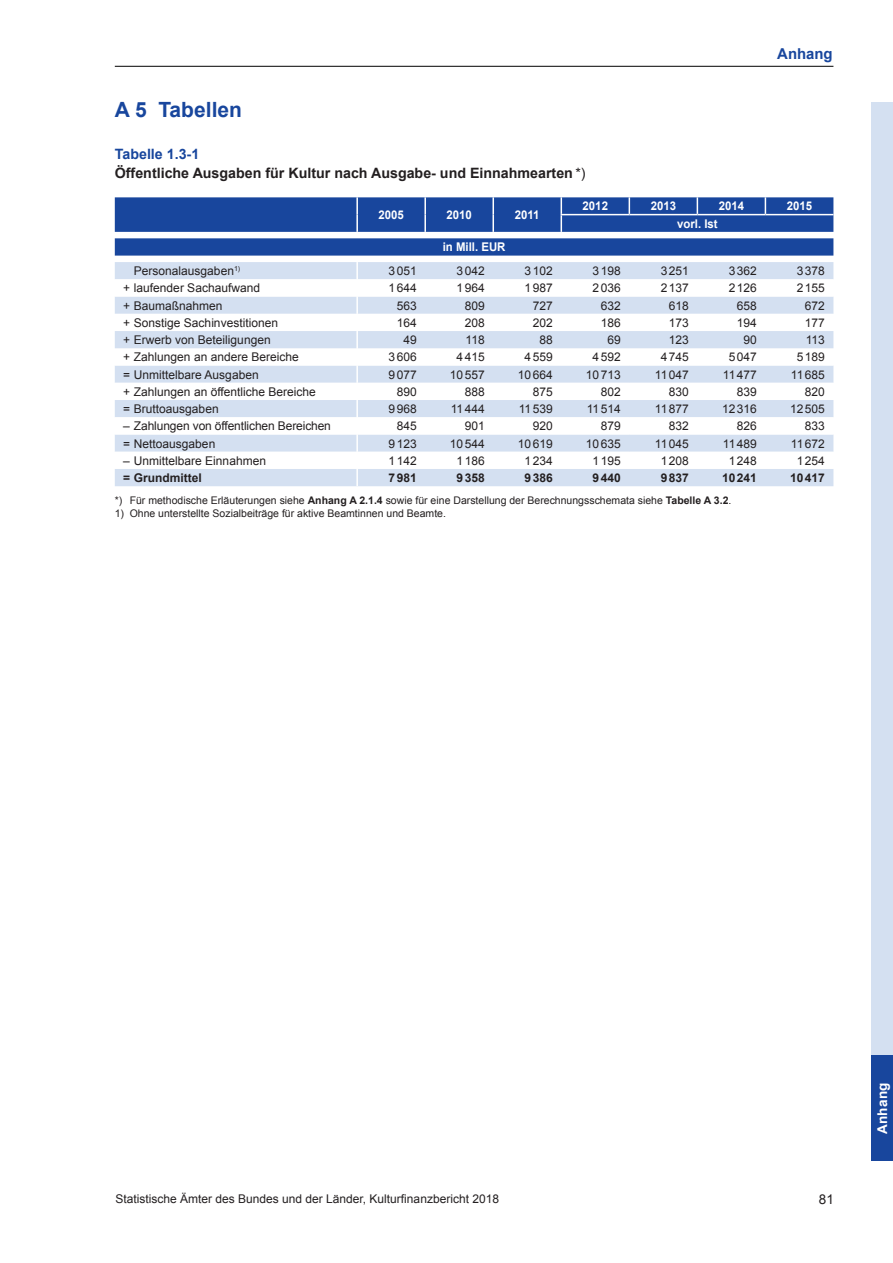
<style>
.page{position:relative;width:893px;height:1263px;background:#fff}
.page>*{position:absolute;margin:0;border:0;box-sizing:border-box;transform-origin:0 0}
.t1{font:700 21px "Arial";color:#18469d}
.t2{font:15px "Arial Bold MT2";color:#18469d}
.t3{font:700 14.25px/18.8px "Arial";color:#231f20}
.t4{font:13.5px "Arial Bold MT2";letter-spacing:.02em;color:#fff}
.t5{font:13.5px "Arial";color:#231f20}
.t6{font:12px "Arial";color:#231f20}
.t7{font:12px "Arial MT2";color:#231f20}
.t8{font:12px "Arial Bold MT2";color:#231f20}
.t9{font:12px "Arial Bold MT2";color:#fff;scale:.95 1}
.t10{font:700 12px "Arial";color:#fff;scale:.95 1}
.t11{font:700 12px "Arial";color:#231f20}
.t12{font:10.5px "Arial";color:#231f20}
.s1{color:#18469d}
.s2{font-weight:400}
.s3{font-weight:700}
</style>
<div class="page">
<hr style="left:115px;top:66px;width:718px;height:1px;background:#000">
<div style="left:872px;top:102px;width:21px;height:1059px;background:#d4e0f1"></div>
<div style="left:872px;top:1055px;width:21px;height:106px;background:#18469d"></div>
<svg style="left:115px;top:262px;width:718px;height:224px"></svg>
<svg style="left:115px;top:197px;width:718px;height:59px;background:#3860aa"></svg>
<p class="t2" style="left:777px;top:44px;width:57px">Anhang</p>
<h3 class="t1" style="left:115px;top:96px;width:129px">A 5 Tabellen</h3>
<p class="t3" style="left:115px;top:146px;width:472px"><span class="s1">Tabelle 1.3-1<br></span>Öffentliche Ausgaben für Kultur nach Ausgabe- und Einnahmearten <span class="s2">*)</span></p>
<p class="t9" style="left:379px;top:207px;width:28px">2005</p>
<p class="t9" style="left:447px;top:207px;width:28px">2010</p>
<p class="t9" style="left:515px;top:207px;width:28px">2011</p>
<p class="t9" style="left:583px;top:198px;width:28px">2012</p>
<p class="t9" style="left:651px;top:198px;width:28px">2013</p>
<p class="t9" style="left:719px;top:198px;width:28px">2014</p>
<p class="t9" style="left:787px;top:198px;width:28px">2015</p>
<p class="t10" style="left:677px;top:215px;width:44px">vorl. Ist</p>
<p class="t10" style="left:443px;top:239px;width:68px">in Mill. EUR</p>
<p class="t6" style="left:134px;top:263px;width:108px">Personalausgaben<sup>1)</sup></p>
<p class="t6" style="left:388px;top:263px;width:30px">3051</p>
<p class="t6" style="left:457px;top:263px;width:30px">3042</p>
<p class="t6" style="left:525px;top:263px;width:30px">3102</p>
<p class="t6" style="left:593px;top:263px;width:30px">3198</p>
<p class="t6" style="left:661px;top:263px;width:30px">3251</p>
<p class="t6" style="left:729px;top:263px;width:30px">3362</p>
<p class="t6" style="left:797px;top:263px;width:30px">3378</p>
<p class="t6" style="left:123px;top:280px;width:138px">+ laufender Sachaufwand</p>
<p class="t6" style="left:388px;top:280px;width:30px">1644</p>
<p class="t6" style="left:457px;top:280px;width:30px">1964</p>
<p class="t6" style="left:525px;top:280px;width:30px">1987</p>
<p class="t6" style="left:593px;top:280px;width:30px">2036</p>
<p class="t6" style="left:661px;top:280px;width:30px">2137</p>
<p class="t6" style="left:729px;top:280px;width:30px">2126</p>
<p class="t6" style="left:797px;top:280px;width:30px">2155</p>
<p class="t6" style="left:123px;top:297px;width:101px">+ Baumaßnahmen</p>
<p class="t6" style="left:397px;top:297px;width:22px">563</p>
<p class="t6" style="left:465px;top:297px;width:22px">809</p>
<p class="t6" style="left:533px;top:297px;width:22px">727</p>
<p class="t6" style="left:601px;top:297px;width:22px">632</p>
<p class="t6" style="left:669px;top:297px;width:22px">618</p>
<p class="t6" style="left:737px;top:297px;width:22px">658</p>
<p class="t6" style="left:805px;top:297px;width:22px">672</p>
<p class="t6" style="left:123px;top:315px;width:156px">+ Sonstige Sachinvestitionen</p>
<p class="t6" style="left:397px;top:315px;width:22px">164</p>
<p class="t6" style="left:465px;top:315px;width:22px">208</p>
<p class="t6" style="left:533px;top:315px;width:22px">202</p>
<p class="t6" style="left:601px;top:315px;width:22px">186</p>
<p class="t6" style="left:669px;top:315px;width:22px">173</p>
<p class="t6" style="left:737px;top:315px;width:22px">194</p>
<p class="t6" style="left:805px;top:315px;width:22px">177</p>
<p class="t6" style="left:123px;top:332px;width:149px">+ Erwerb von Beteiligungen</p>
<p class="t6" style="left:403px;top:332px;width:15px">49</p>
<p class="t6" style="left:466px;top:332px;width:21px">118</p>
<p class="t6" style="left:539px;top:332px;width:15px">88</p>
<p class="t6" style="left:607px;top:332px;width:15px">69</p>
<p class="t6" style="left:669px;top:332px;width:22px">123</p>
<p class="t6" style="left:743px;top:332px;width:15px">90</p>
<p class="t6" style="left:806px;top:332px;width:21px">113</p>
<p class="t6" style="left:123px;top:349px;width:177px">+ Zahlungen an andere Bereiche</p>
<p class="t6" style="left:388px;top:349px;width:30px">3606</p>
<p class="t6" style="left:457px;top:349px;width:30px">4415</p>
<p class="t6" style="left:525px;top:349px;width:30px">4559</p>
<p class="t6" style="left:593px;top:349px;width:30px">4592</p>
<p class="t6" style="left:661px;top:349px;width:30px">4745</p>
<p class="t6" style="left:729px;top:349px;width:30px">5047</p>
<p class="t6" style="left:797px;top:349px;width:30px">5189</p>
<p class="t6" style="left:123px;top:366px;width:137px">= Unmittelbare Ausgaben</p>
<p class="t6" style="left:388px;top:366px;width:30px">9077</p>
<p class="t6" style="left:450px;top:366px;width:36px">10557</p>
<p class="t6" style="left:518px;top:366px;width:36px">10664</p>
<p class="t6" style="left:586px;top:366px;width:36px">10713</p>
<p class="t6" style="left:655px;top:366px;width:35px">11047</p>
<p class="t6" style="left:723px;top:366px;width:35px">11477</p>
<p class="t6" style="left:791px;top:366px;width:35px">11685</p>
<p class="t6" style="left:123px;top:384px;width:194px">+ Zahlungen an öffentliche Bereiche</p>
<p class="t6" style="left:397px;top:384px;width:22px">890</p>
<p class="t6" style="left:465px;top:384px;width:22px">888</p>
<p class="t6" style="left:533px;top:384px;width:22px">875</p>
<p class="t6" style="left:601px;top:384px;width:22px">802</p>
<p class="t6" style="left:669px;top:384px;width:22px">830</p>
<p class="t6" style="left:737px;top:384px;width:22px">839</p>
<p class="t6" style="left:805px;top:384px;width:22px">820</p>
<p class="t6" style="left:123px;top:401px;width:97px">= Bruttoausgaben</p>
<p class="t6" style="left:388px;top:401px;width:30px">9968</p>
<p class="t6" style="left:451px;top:401px;width:35px">11444</p>
<p class="t6" style="left:519px;top:401px;width:35px">11539</p>
<p class="t6" style="left:587px;top:401px;width:35px">11514</p>
<p class="t6" style="left:655px;top:401px;width:35px">11877</p>
<p class="t6" style="left:722px;top:401px;width:36px">12316</p>
<p class="t6" style="left:790px;top:401px;width:36px">12505</p>
<p class="t6" style="left:123px;top:418px;width:209px">– Zahlungen von öffentlichen Bereichen</p>
<p class="t6" style="left:397px;top:418px;width:22px">845</p>
<p class="t6" style="left:465px;top:418px;width:22px">901</p>
<p class="t6" style="left:533px;top:418px;width:22px">920</p>
<p class="t6" style="left:601px;top:418px;width:22px">879</p>
<p class="t6" style="left:669px;top:418px;width:22px">832</p>
<p class="t6" style="left:737px;top:418px;width:22px">826</p>
<p class="t6" style="left:805px;top:418px;width:22px">833</p>
<p class="t6" style="left:123px;top:435px;width:94px">= Nettoausgaben</p>
<p class="t6" style="left:388px;top:435px;width:30px">9123</p>
<p class="t6" style="left:450px;top:435px;width:36px">10544</p>
<p class="t6" style="left:518px;top:435px;width:36px">10619</p>
<p class="t6" style="left:586px;top:435px;width:36px">10635</p>
<p class="t6" style="left:655px;top:435px;width:35px">11045</p>
<p class="t6" style="left:723px;top:435px;width:35px">11489</p>
<p class="t6" style="left:791px;top:435px;width:35px">11672</p>
<p class="t6" style="left:123px;top:453px;width:144px">– Unmittelbare Einnahmen</p>
<p class="t6" style="left:388px;top:453px;width:30px">1142</p>
<p class="t6" style="left:457px;top:453px;width:30px">1186</p>
<p class="t6" style="left:525px;top:453px;width:30px">1234</p>
<p class="t6" style="left:593px;top:453px;width:30px">1195</p>
<p class="t6" style="left:661px;top:453px;width:30px">1208</p>
<p class="t6" style="left:729px;top:453px;width:30px">1248</p>
<p class="t6" style="left:797px;top:453px;width:30px">1254</p>
<p class="t11" style="left:123px;top:470px;width:80px">= Grundmittel</p>
<p class="t8" style="left:388px;top:470px;width:30px">7981</p>
<p class="t8" style="left:457px;top:470px;width:30px">9358</p>
<p class="t8" style="left:525px;top:470px;width:30px">9386</p>
<p class="t8" style="left:593px;top:470px;width:30px">9440</p>
<p class="t8" style="left:661px;top:470px;width:30px">9837</p>
<p class="t8" style="left:722px;top:470px;width:36px">10241</p>
<p class="t8" style="left:790px;top:470px;width:36px">10417</p>
<p class="t12" style="left:115px;top:493px;width:618px">*) Für methodische Erläuterungen siehe <span class="s3">Anhang A 2.1.4</span> sowie für eine Darstellung der Berechnungsschemata siehe <span class="s3">Tabelle A 3.2</span>.</p>
<p class="t12" style="left:115px;top:507px;width:333px">1) Ohne unterstellte Sozialbeiträge für aktive Beamtinnen und Beamte.</p>
<p class="t7" style="left:115px;top:1191px;width:385px">Statistische Ämter des Bundes und der Länder, Kulturfinanzbericht 2018</p>
<p class="t5" style="left:819px;top:1191px;width:17px">81</p>
<p class="t4" style="left:873px;top:1134px;width:53px;rotate:-90deg">Anhang</p>
</div>
